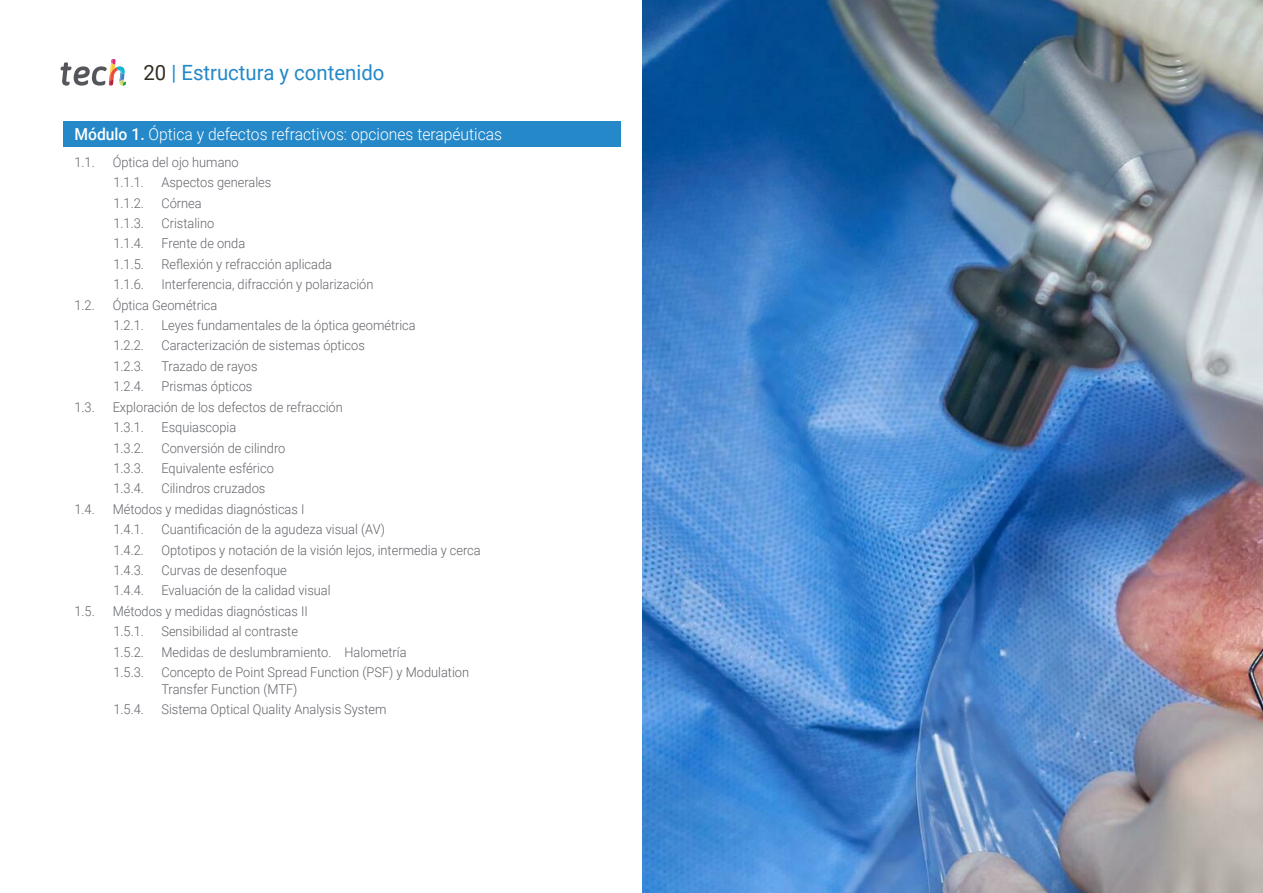
<style>
.page{position:relative;width:1263px;height:893px;background:#fff}
.page>*{position:absolute;margin:0;border:0;box-sizing:border-box;transform-origin:0 0}
.t1{font:21px "Roboto";color:#2488c9}
.t2{font:300 16.5px "Roboto";color:#fff;scale:.95 1}
.t3{font:300 13.5px/20.4px "Roboto";color:#61646a;scale:.95 1}
.s1{color:#312e20}
.s2{font-weight:500}
</style>
<div class="page">
<div style="left:63px;top:121px;width:558px;height:25px;background:#2488c9"></div>
<svg style="left:61px;top:59px;width:65px;height:27px"></svg>
<img style="left:642px;top:0;width:621px;height:893px">
<h1 class="t1" style="left:144px;top:57px;width:242px"><span class="s1">20</span> | Estructura y contenido</h1>
<p class="t2" style="left:74px;top:123px;width:452px"><span class="s2">Módulo 1.</span> Óptica y defectos refractivos: opciones terapéuticas</p>
<p class="t3" style="left:74px;top:152px;width:23px">1.1.</p>
<p class="t3" style="left:113px;top:152px;width:134px">Óptica del ojo humano<br>1.1.1.</p>
<p class="t3" style="left:161px;top:172px;width:117px">Aspectos generales</p>
<p class="t3" style="left:113px;top:192px;width:34px">1.1.2.</p>
<p class="t3" style="left:161px;top:192px;width:44px">Córnea</p>
<p class="t3" style="left:113px;top:213px;width:34px">1.1.3.</p>
<p class="t3" style="left:161px;top:213px;width:57px">Cristalino</p>
<p class="t3" style="left:113px;top:233px;width:34px">1.1.4.</p>
<p class="t3" style="left:161px;top:233px;width:90px">Frente de onda</p>
<p class="t3" style="left:113px;top:253px;width:34px">1.1.5.</p>
<p class="t3" style="left:161px;top:253px;width:181px">Reflexión y refracción aplicada</p>
<p class="t3" style="left:113px;top:274px;width:34px">1.1.6.</p>
<p class="t3" style="left:161px;top:274px;width:225px">Interferencia, difracción y polarización</p>
<p class="t3" style="left:74px;top:294px;width:23px">1.2.</p>
<p class="t3" style="left:113px;top:294px;width:112px">Óptica Geométrica<br>1.2.1.</p>
<p class="t3" style="left:161px;top:315px;width:269px">Leyes fundamentales de la óptica geométrica</p>
<p class="t3" style="left:113px;top:335px;width:34px">1.2.2.</p>
<p class="t3" style="left:161px;top:335px;width:216px">Caracterización de sistemas ópticos</p>
<p class="t3" style="left:113px;top:355px;width:34px">1.2.3.</p>
<p class="t3" style="left:161px;top:355px;width:103px">Trazado de rayos</p>
<p class="t3" style="left:113px;top:376px;width:34px">1.2.4.</p>
<p class="t3" style="left:161px;top:376px;width:97px">Prismas ópticos</p>
<p class="t3" style="left:74px;top:396px;width:23px">1.3.</p>
<p class="t3" style="left:113px;top:396px;width:244px">Exploración de los defectos de refracción<br>1.3.1.</p>
<p class="t3" style="left:161px;top:417px;width:80px">Esquiascopia</p>
<p class="t3" style="left:113px;top:437px;width:34px">1.3.2.</p>
<p class="t3" style="left:161px;top:437px;width:132px">Conversión de cilindro</p>
<p class="t3" style="left:113px;top:457px;width:34px">1.3.3.</p>
<p class="t3" style="left:161px;top:457px;width:120px">Equivalente esférico</p>
<p class="t3" style="left:113px;top:478px;width:34px">1.3.4.</p>
<p class="t3" style="left:161px;top:478px;width:111px">Cilindros cruzados</p>
<p class="t3" style="left:74px;top:498px;width:23px">1.4.</p>
<p class="t3" style="left:113px;top:498px;width:203px">Métodos y medidas diagnósticas I<br>1.4.1.</p>
<p class="t3" style="left:161px;top:519px;width:237px">Cuantificación de la agudeza visual (AV)</p>
<p class="t3" style="left:113px;top:539px;width:34px">1.4.2.</p>
<p class="t3" style="left:161px;top:539px;width:338px">Optotipos y notación de la visión lejos, intermedia y cerca</p>
<p class="t3" style="left:113px;top:559px;width:34px">1.4.3.</p>
<p class="t3" style="left:161px;top:559px;width:134px">Curvas de desenfoque</p>
<p class="t3" style="left:113px;top:580px;width:34px">1.4.4.</p>
<p class="t3" style="left:161px;top:580px;width:180px">Evaluación de la calidad visual</p>
<p class="t3" style="left:74px;top:601px;width:23px">1.5.</p>
<p class="t3" style="left:113px;top:601px;width:207px">Métodos y medidas diagnósticas II<br>1.5.1.</p>
<p class="t3" style="left:161px;top:621px;width:145px">Sensibilidad al contraste</p>
<p class="t3" style="left:113px;top:641px;width:34px">1.5.2.</p>
<p class="t3" style="left:161px;top:641px;width:260px">Medidas de deslumbramiento. Halometría</p>
<p class="t3" style="left:113px;top:662px;width:34px">1.5.3.</p>
<p class="t3" style="left:161px;top:664px;width:325px;line-height:16.4px">Concepto de Point Spread Function (PSF) y Modulation<br>Transfer Function (MTF)</p>
<p class="t3" style="left:113px;top:698px;width:34px">1.5.4.</p>
<p class="t3" style="left:161px;top:698px;width:238px">Sistema Optical Quality Analysis System</p>
</div>
